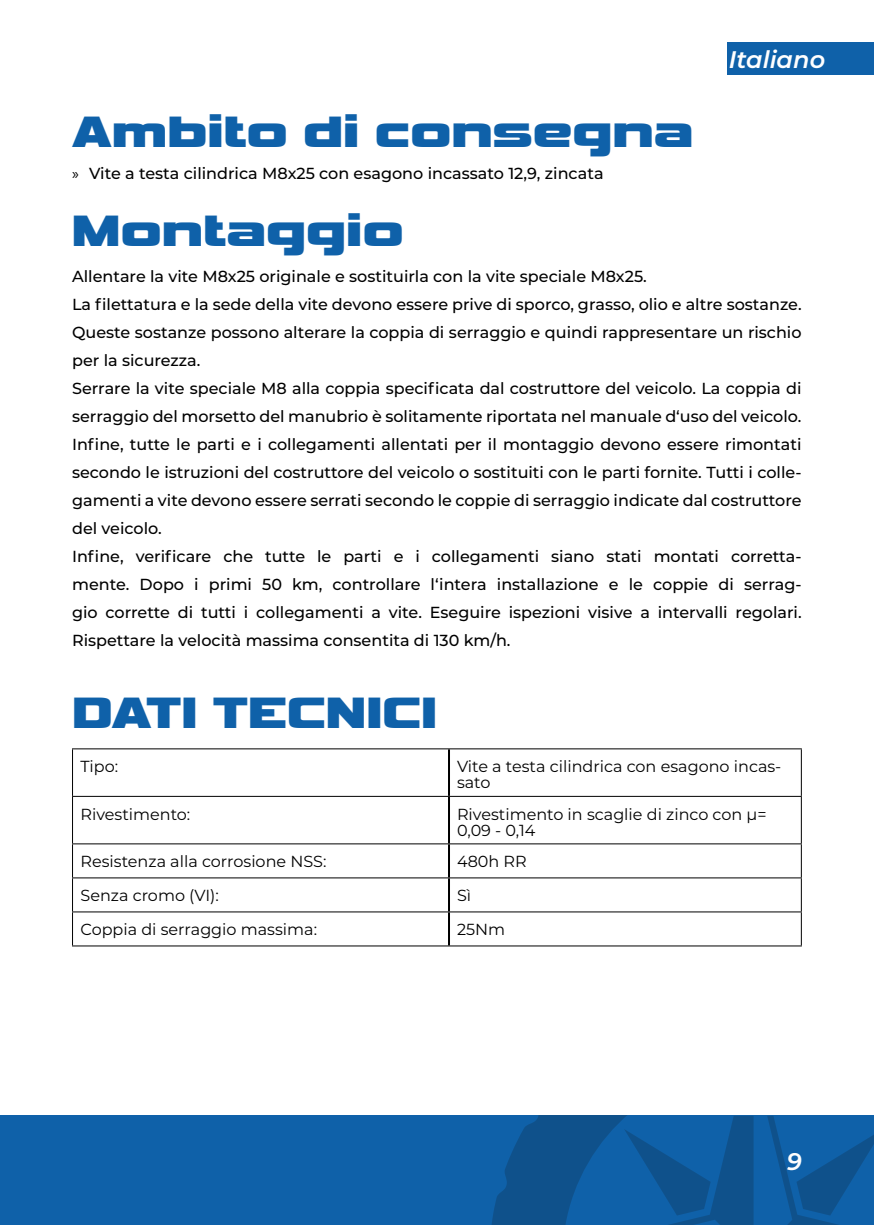
<style>
.page{position:relative;width:874px;height:1225px;background:#fff}
.page>*{position:absolute;margin:0;border:0;box-sizing:border-box;transform-origin:0 0}
.t1{font:700 46px "Vipnagorgialla Rg";color:#0f61a9}
.t2{font:italic 600 24px "Montserrat";color:#fff}
.t3{font:italic 600 24px "Montserrat";color:#fdfdfd}
.t4{font:500 16px/28px "Montserrat";color:#000}
.t5{font:16px/16px "Montserrat";color:#000}
.s1{font-family:"Myriad Pro";font-weight:400}
</style>
<div class="page">
<div style="left:0;top:1115px;width:873px;height:110px;background:#0f61a9"></div>
<svg style="left:491px;top:1115px;width:382px;height:110px"></svg>
<div style="left:727px;top:43px;width:146px;height:32px;background:#0f61a9"></div>
<hr style="left:448px;top:749px;width:2px;height:47px;background:#000">
<hr style="left:448px;top:797px;width:2px;height:46px;background:#000">
<hr style="left:448px;top:844px;width:2px;height:33px;background:#000">
<hr style="left:448px;top:878px;width:2px;height:33px;background:#000">
<hr style="left:448px;top:912px;width:2px;height:33px;background:#000">
<hr style="left:72px;top:748px;width:377px;height:1px;background:#000">
<hr style="left:72px;top:749px;width:1px;height:47px;background:#000">
<hr style="left:449px;top:748px;width:352px;height:1px;background:#000">
<hr style="left:800px;top:749px;width:1px;height:47px;background:#000">
<hr style="left:72px;top:796px;width:377px;height:1px;background:#000">
<hr style="left:72px;top:797px;width:1px;height:46px;background:#000">
<hr style="left:449px;top:796px;width:352px;height:1px;background:#000">
<hr style="left:800px;top:797px;width:1px;height:46px;background:#000">
<hr style="left:72px;top:843px;width:377px;height:1px;background:#000">
<hr style="left:72px;top:844px;width:1px;height:33px;background:#000">
<hr style="left:449px;top:843px;width:352px;height:1px;background:#000">
<hr style="left:800px;top:844px;width:1px;height:33px;background:#000">
<hr style="left:72px;top:877px;width:377px;height:1px;background:#000">
<hr style="left:72px;top:878px;width:1px;height:33px;background:#000">
<hr style="left:449px;top:877px;width:352px;height:1px;background:#000">
<hr style="left:800px;top:878px;width:1px;height:33px;background:#000">
<hr style="left:72px;top:911px;width:377px;height:1px;background:#000">
<hr style="left:72px;top:912px;width:1px;height:33px;background:#000">
<hr style="left:449px;top:911px;width:352px;height:1px;background:#000">
<hr style="left:800px;top:912px;width:1px;height:33px;background:#000">
<hr style="left:72px;top:945px;width:377px;height:1px;background:#000">
<hr style="left:449px;top:945px;width:352px;height:1px;background:#000">
<h1 class="t1" style="left:72px;top:94px;width:623px">Ambito di consegna</h1>
<p class="t4" style="left:72px;top:158px;width:532px"><span class="s1">»</span> Vite a testa cilindrica M8x25 con esagono incassato 12,9, zincata</p>
<h1 class="t1" style="left:72px;top:192px;width:333px">Montaggio</h1>
<h2 class="t2" style="left:728px;top:42px;width:98px">Italiano</h2>
<p class="t4" style="left:72px;top:261px;width:730px">Allentare la vite M8x25 originale e sostituirla con la vite speciale M8x25.<br>La filettatura e la sede della vite devono essere prive di sporco, grasso, olio e altre sostanze.<br>Queste sostanze possono alterare la coppia di serraggio e quindi rappresentare un rischio per la sicurezza.<br>Serrare la vite speciale M8 alla coppia specificata dal costruttore del veicolo. La coppia di serraggio del morsetto del manubrio è solitamente riportata nel manuale d‘uso del veicolo.<br>Infine, tutte le parti e i collegamenti allentati per il montaggio devono essere rimontati secondo le istruzioni del costruttore del veicolo o sostituiti con le parti fornite. Tutti i colle&shy;gamenti a vite devono essere serrati secondo le coppie di serraggio indicate dal costruttore del veicolo.<br>Infine, verificare che tutte le parti e i collegamenti siano stati montati corretta&shy;mente. Dopo i primi 50 km, controllare l‘intera installazione e le coppie di serrag&shy;gio corrette di tutti i collegamenti a vite. Eseguire ispezioni visive a intervalli regolari.<br>Rispettare la velocità massima consentita di 130 km/h.</p>
<h1 class="t1" style="left:72px;top:674px;width:366px">DATI TECNICI</h1>
<p class="t5" style="left:80px;top:758px;width:39px">Tipo:</p>
<p class="t5" style="left:457px;top:758px;width:326px">Vite a testa cilindrica con esagono incas&shy;sato</p>
<p class="t5" style="left:80px;top:805px;width:111px">Rivestimento:</p>
<p class="t5" style="left:457px;top:805px;width:311px">Rivestimento in scaglie di zinco con µ=<br>0,09 - 0,14</p>
<p class="t5" style="left:80px;top:853px;width:247px">Resistenza alla corrosione NSS:</p>
<p class="t5" style="left:457px;top:853px;width:71px">480h RR</p>
<p class="t5" style="left:80px;top:887px;width:140px">Senza cromo (VI):</p>
<p class="t5" style="left:457px;top:887px;width:16px">Sì</p>
<p class="t5" style="left:80px;top:921px;width:238px">Coppia di serraggio massima:</p>
<p class="t5" style="left:457px;top:921px;width:50px">25Nm</p>
<h2 class="t3" style="left:786px;top:1144px;width:17px">9</h2>
</div>
